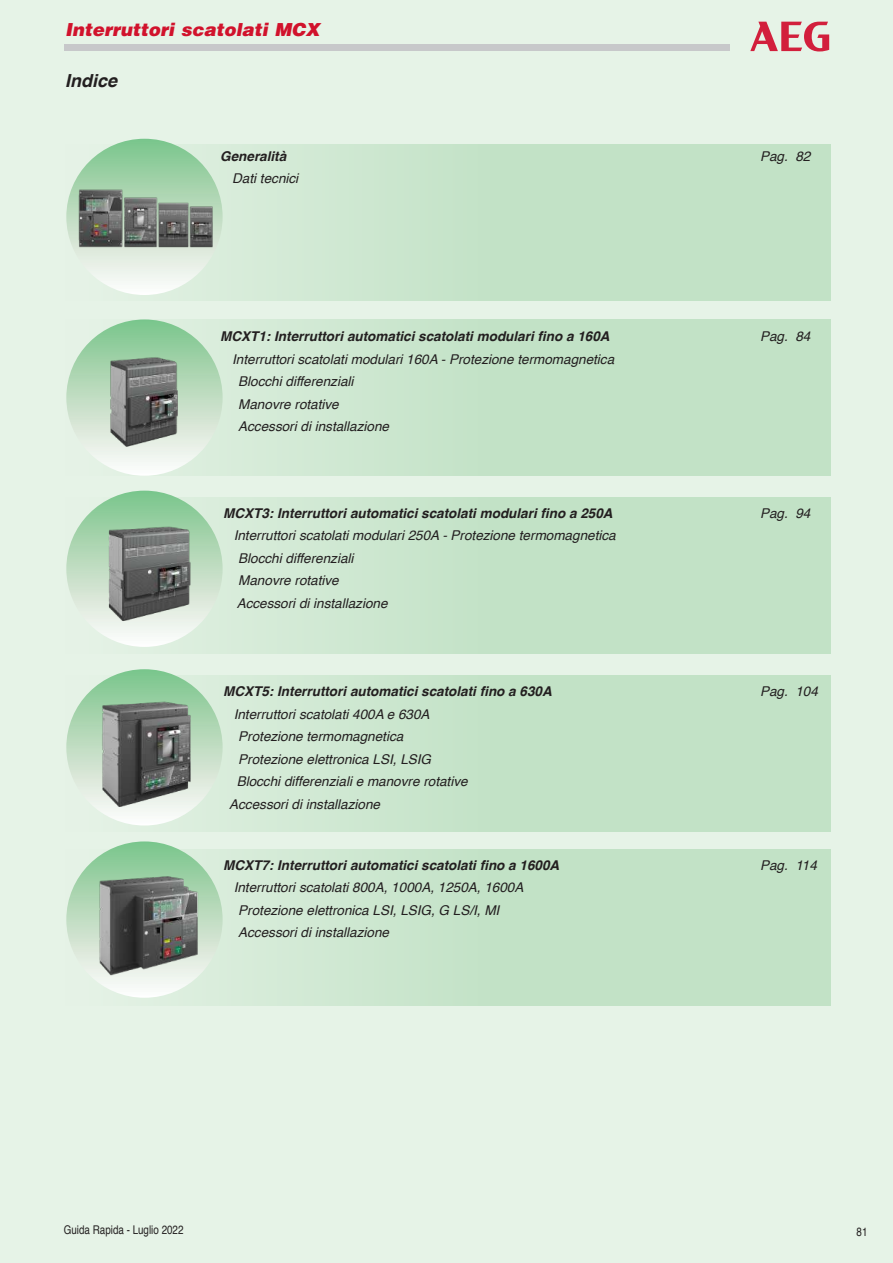
<style>
.page{position:relative;width:893px;height:1263px;background:#e6f3e7}
.page>*{position:absolute;margin:0;border:0;box-sizing:border-box;transform-origin:0 0}
.t1{font:italic 900 18px "Helvetica";color:#d1122c}
.t2{font:italic 700 18px "Helvetica";color:#231f20}
.t3{font:italic 13.5px/22.5px "Helvetica";color:#231f20}
.t4{font:italic 700 13.5px "Helvetica";color:#231f20}
.t5{font:condensed 12px "Helvetica";color:#231f20}
</style>
<div class="page">
<div style="left:64px;top:45px;width:665px;height:6px;background:#c7c8ca"></div>
<svg style="left:750px;top:22px;width:79px;height:29px"></svg>
<hr style="left:0;top:0;width:1px;height:1263px;background:#fefcf5">
<div style="left:65px;top:849px;width:766px;height:156px;background:linear-gradient(to right,#dff0e1,#b9debe)"></div>
<div style="left:65px;top:676px;width:766px;height:156px;background:linear-gradient(to right,#e0f0e1,#b9debe)"></div>
<div style="left:65px;top:497px;width:766px;height:156px;background:linear-gradient(to right,#dff0e1,#b9debe)"></div>
<div style="left:65px;top:319px;width:766px;height:157px;background:linear-gradient(to right,#dfefe0,#b9debe)"></div>
<div style="left:65px;top:144px;width:766px;height:156px;background:linear-gradient(to right,#dff0e1,#b9debe)"></div>
<svg style="left:66px;top:139px;width:157px;height:156px"></svg>
<img style="left:73px;top:176px;width:147px;height:88px">
<svg style="left:66px;top:319px;width:157px;height:157px"></svg>
<img style="left:86px;top:341px;width:118px;height:117px">
<div style="left:66px;top:491px;width:157px;height:156px;background:linear-gradient(to bottom,#7ec38b,#fffafc);border-radius:78px"></div>
<img style="left:96px;top:522px;width:111px;height:106px">
<div style="left:66px;top:669px;width:157px;height:156px;background:linear-gradient(to bottom,#80c58d,#fff9fa);border-radius:78px"></div>
<img style="left:88px;top:696px;width:116px;height:116px">
<div style="left:66px;top:841px;width:157px;height:157px;background:linear-gradient(to bottom,#80c58e,#fffafb);border-radius:78px"></div>
<img style="left:91px;top:867px;width:114px;height:113px">
<h1 class="t1" style="left:65px;top:17px;width:256px">Interruttori scatolati MCX</h1>
<h1 class="t2" style="left:65px;top:66px;width:54px">Indice</h1>
<p class="t4" style="left:220px;top:145px;width:68px">Generalità</p>
<p class="t3" style="left:760px;top:145px;width:52px">Pag. 82</p>
<p class="t3" style="left:232px;top:167px;width:68px">Dati tecnici</p>
<p class="t4" style="left:220px;top:325px;width:391px">MCXT1: Interruttori automatici scatolati modulari fino a 160A</p>
<p class="t3" style="left:760px;top:326px;width:52px">Pag. 84</p>
<p class="t3" style="left:238px;top:348px;width:377px;text-indent:-6px">Interruttori scatolati modulari 160A - Protezione termomagnetica Blocchi differenziali<br>Manovre rotative<br>Accessori di installazione</p>
<p class="t4" style="left:223px;top:502px;width:391px">MCXT3: Interruttori automatici scatolati modulari fino a 250A</p>
<p class="t3" style="left:760px;top:502px;width:52px">Pag. 94</p>
<p class="t3" style="left:234px;top:525px;width:383px">Interruttori scatolati modulari 250A - Protezione termomagnetica Blocchi differenziali<br>Manovre rotative<br>Accessori di installazione</p>
<p class="t4" style="left:223px;top:680px;width:330px">MCXT5: Interruttori automatici scatolati fino a 630A</p>
<p class="t3" style="left:760px;top:681px;width:59px">Pag. 104</p>
<p class="t3" style="left:234px;top:703px;width:197px">Interruttori scatolati 400A e 630A</p>
<p class="t3" style="left:238px;top:726px;width:167px">Protezione termomagnetica</p>
<p class="t3" style="left:238px;top:748px;width:194px">Protezione elettronica LSI, LSIG</p>
<p class="t3" style="left:237px;top:771px;width:232px">Blocchi differenziali e manovre rotative</p>
<p class="t3" style="left:229px;top:793px;width:152px">Accessori di installazione</p>
<p class="t4" style="left:223px;top:854px;width:338px">MCXT7: Interruttori automatici scatolati fino a 1600A</p>
<p class="t3" style="left:760px;top:854px;width:58px">Pag. 114</p>
<p class="t3" style="left:238px;top:876px;width:287px;text-indent:-4px">Interruttori scatolati 800A, 1000A, 1250A, 1600A<br>Protezione elettronica LSI, LSIG, G LS/I, MI<br>Accessori di installazione</p>
<p class="t5" style="left:64px;top:1222px;width:121px">Guida Rapida - Luglio 2022</p>
<p class="t5" style="left:856px;top:1224px;width:12px">81</p>
</div>
